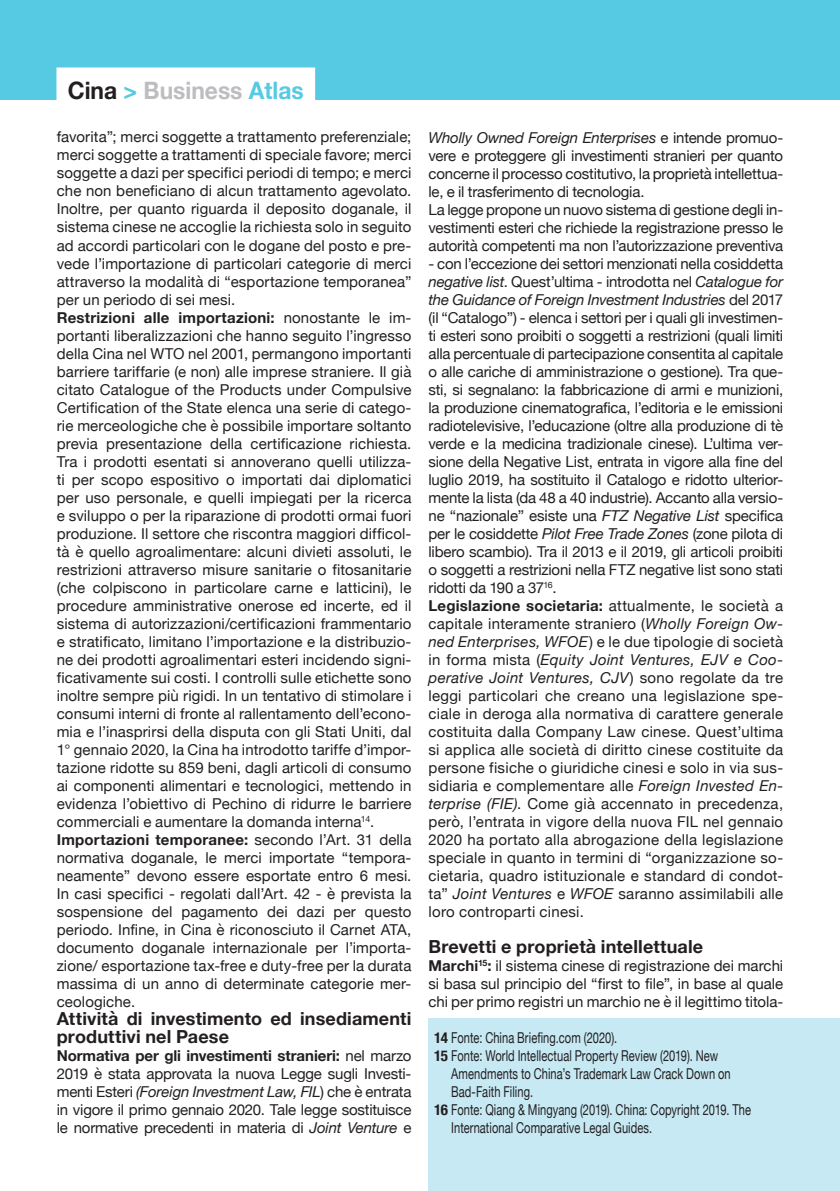
<style>
.page{position:relative;width:840px;height:1191px;background:#fff}
.page>*{position:absolute;margin:0;border:0;box-sizing:border-box;transform-origin:0 0}
.t1{font:700 24px "Helvetica Neue";color:#bcbdc0;scale:.95 1}
.t2{font:700 18px/18px "Helvetica Neue";letter-spacing:.01em;color:#231f20}
.t3{font:15px/18px "Helvetica Neue";letter-spacing:.005em;color:#231f20;text-align:justify}
.t4{font:15px/18px "Helvetica Neue";letter-spacing:.005em;color:#231f20;scale:.74 1}
.s1{color:#231f20}
.s2{color:#56c9e3}
.s3{font-weight:700}
.s4{font-style:italic}
.s5{font-weight:700;font-stretch:condensed}
</style>
<div class="page">
<div style="left:0;top:0;width:839px;height:99px;background:#56c9e3"></div>
<div style="left:56px;top:67px;width:259px;height:36px;background:#fff"></div>
<div style="left:428px;top:1018px;width:411px;height:173px;background:#c7e9f4"></div>
<p class="t1" style="left:68px;top:72px;width:250px"><span class="s1">Cina</span> <span class="s2">&gt;</span> Business <span class="s2">Atlas</span></p>
<p class="t3" style="left:57px;top:129px;width:356px">favorita”; merci soggette a trattamento preferenziale; merci soggette a trattamenti di speciale favore; merci soggette a dazi per specifici periodi di tempo; e merci che non beneficiano di alcun trattamento agevolato.<br>Inoltre, per quanto riguarda il deposito doganale, il sistema cinese ne accoglie la richiesta solo in seguito ad accordi particolari con le dogane del posto e pre&shy;vede l’importazione di particolari categorie di merci attraverso la modalità di “esportazione temporanea” per un periodo di sei mesi.</p>
<p class="t3" style="left:57px;top:309px;width:356px"><span class="s3">Restrizioni alle importazioni:</span> nonostante le im&shy;portanti liberalizzazioni che hanno seguito l’ingresso della Cina nel WTO nel 2001, permangono importanti barriere tariffarie (e non) alle imprese straniere. Il già citato Catalogue of the Products under Compulsive Certification of the State elenca una serie di catego&shy;rie merceologiche che è possibile importare soltanto previa presentazione della certificazione richiesta.<br>Tra i prodotti esentati si annoverano quelli utilizza&shy;ti per scopo espositivo o importati dai diplomatici per uso personale, e quelli impiegati per la ricerca e sviluppo o per la riparazione di prodotti ormai fuori produzione. Il settore che riscontra maggiori difficol&shy;tà è quello agroalimentare: alcuni divieti assoluti, le restrizioni attraverso misure sanitarie o fitosanitarie (che colpiscono in particolare carne e latticini), le procedure amministrative onerose ed incerte, ed il sistema di autorizzazioni/certificazioni frammentario e stratificato, limitano l’importazione e la distribuzio&shy;ne dei prodotti agroalimentari esteri incidendo signi&shy;ficativamente sui costi. I controlli sulle etichette sono inoltre sempre più rigidi. In un tentativo di stimolare i consumi interni di fronte al rallentamento dell’econo&shy;mia e l’inasprirsi della disputa con gli Stati Uniti, dal 1° gennaio 2020, la Cina ha introdotto tariffe d’impor&shy;tazione ridotte su 859 beni, dagli articoli di consumo ai componenti alimentari e tecnologici, mettendo in evidenza l’obiettivo di Pechino di ridurre le barriere commerciali e aumentare la domanda interna<sup>14</sup>.</p>
<p class="t3" style="left:57px;top:831px;width:356px"><span class="s3">Importazioni temporanee:</span> secondo l’Art. 31 della normativa doganale, le merci importate “tempora&shy;neamente” devono essere esportate entro 6 mesi.<br>In casi specifici - regolati dall’Art. 42 - è prevista la sospensione del pagamento dei dazi per questo periodo. Infine, in Cina è riconosciuto il Carnet ATA, documento doganale internazionale per l’importa&shy;zione/ esportazione tax-free e duty-free per la durata massima di un anno di determinate categorie mer&shy;ceologiche.</p>
<p class="t2" style="left:57px;top:1009px;width:356px">Attività di investimento ed insediamenti produttivi nel Paese</p>
<p class="t3" style="left:57px;top:1047px;width:356px"><span class="s3">Normativa per gli investimenti stranieri:</span> nel marzo 2019 è stata approvata la nuova Legge sugli Investi&shy;menti Esteri <span class="s4">(Foreign Investment Law, FIL</span>) che è entrata in vigore il primo gennaio 2020. Tale legge sostituisce le normative precedenti in materia di <span class="s4">Joint Venture</span> e</p>
<p class="t3" style="left:428px;top:129px;width:356px"><span class="s4">Wholly Owned Foreign Enterprises</span> e intende promuo&shy;vere e proteggere gli investimenti stranieri per quanto concerne il processo costitutivo, la proprietà intellettua&shy;le, e il trasferimento di tecnologia.</p>
<p class="t3" style="left:428px;top:201px;width:356px">La legge propone un nuovo sistema di gestione degli in&shy;vestimenti esteri che richiede la registrazione presso le autorità competenti ma non l’autorizzazione preventiva</p>
<p class="t3" style="left:428px;top:255px;width:356px">- con l’eccezione dei settori menzionati nella cosiddetta <span class="s4">negative list</span>. Quest’ultima - introdotta nel <span class="s4">Catalogue for the Guidance of Foreign Investment Industries</span> del 2017 (il “Catalogo”) - elenca i settori per i quali gli investimen&shy;ti esteri sono proibiti o soggetti a restrizioni (quali limiti alla percentuale di partecipazione consentita al capitale o alle cariche di amministrazione o gestione). Tra que&shy;sti, si segnalano: la fabbricazione di armi e munizioni, la produzione cinematografica, l’editoria e le emissioni radiotelevisive, l’educazione (oltre alla produzione di tè verde e la medicina tradizionale cinese). L’ultima ver&shy;sione della Negative List, entrata in vigore alla fine del luglio 2019, ha sostituito il Catalogo e ridotto ulterior&shy;mente la lista (da 48 a 40 industrie). Accanto alla versio&shy;ne “nazionale” esiste una <span class="s4">FTZ Negative List</span> specifica per le cosiddette <span class="s4">Pilot Free Trade Zones</span> (zone pilota di libero scambio). Tra il 2013 e il 2019, gli articoli proibiti o soggetti a restrizioni nella FTZ negative list sono stati ridotti da 190 a 37<sup>16</sup>.</p>
<p class="t3" style="left:428px;top:597px;width:356px"><span class="s3">Legislazione societaria:</span> attualmente, le società a capitale interamente straniero (<span class="s4">Wholly Foreign Ow&shy;ned Enterprises, WFOE</span>) e le due tipologie di società in forma mista (<span class="s4">Equity Joint Ventures, EJV e Coo&shy;perative Joint Ventures, CJV</span>) sono regolate da tre leggi particolari che creano una legislazione spe&shy;ciale in deroga alla normativa di carattere generale costituita dalla Company Law cinese. Quest’ultima si applica alle società di diritto cinese costituite da persone fisiche o giuridiche cinesi e solo in via sus&shy;sidiaria e complementare alle <span class="s4">Foreign Invested En&shy;terprise (FIE)</span>. Come già accennato in precedenza, però, l’entrata in vigore della nuova FIL nel gennaio 2020 ha portato alla abrogazione della legislazione speciale in quanto in termini di “organizzazione so&shy;cietaria, quadro istituzionale e standard di condot&shy;ta” <span class="s4">Joint Ventures</span> e <span class="s4">WFOE</span> saranno assimilabili alle loro controparti cinesi.</p>
<p class="t2" style="left:428px;top:938px;width:276px">Brevetti e proprietà intellettuale</p>
<p class="t3" style="left:428px;top:957px;width:356px"><span class="s3">Marchi</span><sup>15</sup><span class="s3">:</span> il sistema cinese di registrazione dei marchi si basa sul principio del “first to file”, in base al quale chi per primo registri un marchio ne è il legittimo titola-</p>
<p class="t4" style="left:434px;top:1029px;width:249px"><span class="s5">14</span> Fonte: China Briefing.com (2020).</p>
<p class="t4" style="left:451px;top:1047px;width:379px;text-indent:-17px"><span class="s5">15</span> Fonte: World Intellectual Property Review (2019). New<br>Amendments to China’s Trademark Law Crack Down on</p>
<p class="t4" style="left:451px;top:1083px;width:112px">Bad-Faith Filing.</p>
<p class="t4" style="left:451px;top:1101px;width:406px;text-indent:-17px"><span class="s5">16</span> Fonte: Qiang &amp; Mingyang (2019). China: Copyright 2019. The<br>International Comparative Legal Guides.</p>
</div>
